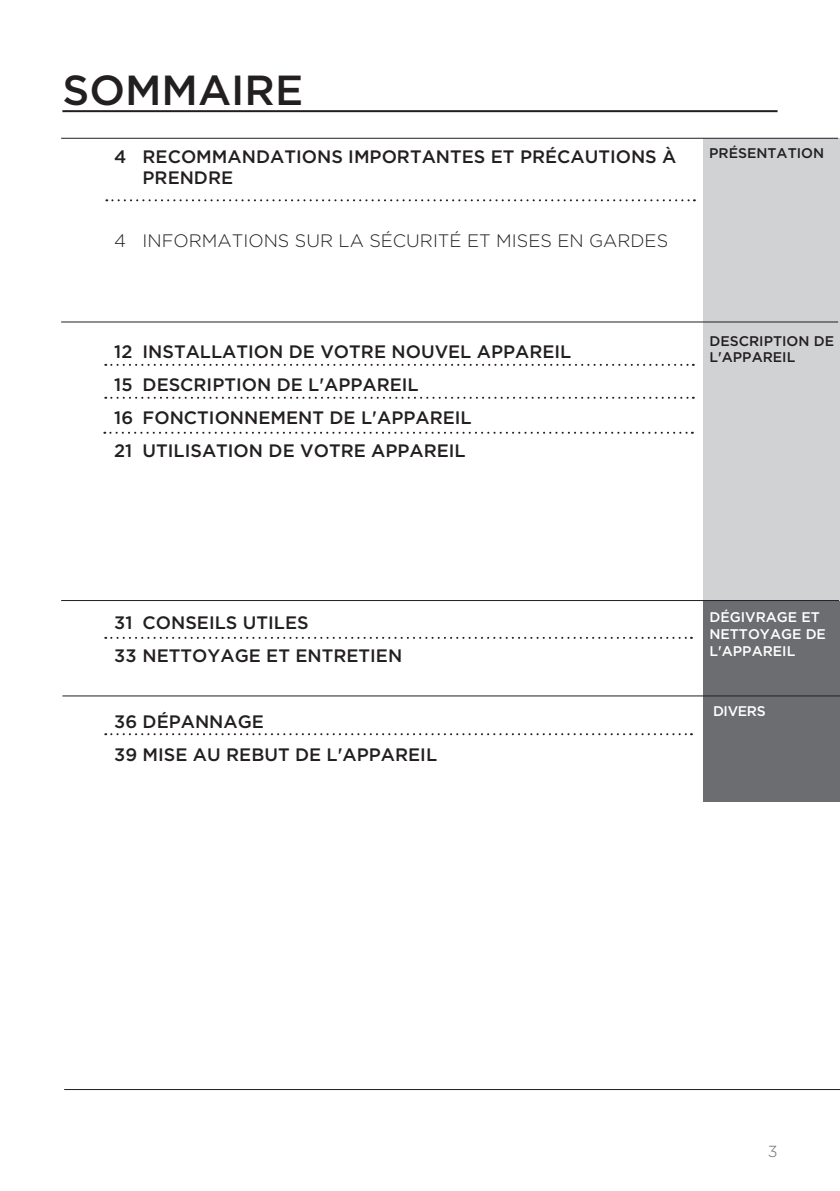
<style>
.page{position:relative;width:840px;height:1191px;background:#fff}
.page>*{position:absolute;margin:0;border:0;box-sizing:border-box;transform-origin:0 0}
.glavni_naslov_3stran{font:500 42px "Gotham";color:#231f20}
.t1{font:500 18px/21.6px "Gotham";color:#231f20}
.t2{font:300 18px "Gotham";color:#231f20}
.t3{font:300 16px "Gotham";color:#6c6d70}
.kazalo_ob_strani{font:500 14px "Gotham";color:#fff}
.kazalo_ob_strani-2{font:500 14px "Gotham";color:#231f20}
</style>
<div class="page">
<hr style="left:62px;top:110px;width:715px;height:2px;background:#231f20">
<div style="left:703px;top:695px;width:136px;height:106px;background:#6c6d70"></div>
<div style="left:703px;top:601px;width:136px;height:94px;background:#6c6d70"></div>
<div style="left:703px;top:322px;width:136px;height:279px;background:#d1d2d4"></div>
<div style="left:703px;top:138px;width:136px;height:184px;background:#d1d2d4"></div>
<hr style="left:61px;top:138px;width:776px;height:1px;background:#231f20">
<hr style="left:61px;top:322px;width:776px;height:1px;background:#231f20">
<hr style="left:61px;top:600px;width:777px;height:1px;background:#231f20">
<svg style="left:105px;top:637px;width:586px;height:2px"></svg>
<svg style="left:105px;top:397px;width:588px;height:2px"></svg>
<svg style="left:105px;top:364px;width:588px;height:2px"></svg>
<hr style="left:64px;top:1089px;width:775px;height:1px;background:#231f20">
<svg style="left:105px;top:733px;width:586px;height:2px"></svg>
<svg style="left:106px;top:199px;width:588px;height:2px"></svg>
<hr style="left:62px;top:695px;width:777px;height:1px;background:#231f20">
<svg style="left:104px;top:432px;width:588px;height:2px"></svg>
<p class="glavni_naslov_3stran" style="left:62px;top:62px;width:242px">SOMMAIRE</p>
<p class="t1" style="left:142px;top:145px;width:535px;text-indent:-28px">4 RECOMMANDATIONS IMPORTANTES ET PRÉCAUTIONS À<br>PRENDRE</p>
<p class="t2" style="left:114px;top:229px;width:555px">4 INFORMATIONS SUR LA SÉCURITÉ ET MISES EN GARDES</p>
<p class="kazalo_ob_strani-2" style="left:708px;top:143px;width:116px">PRÉSENTATION</p>
<p class="t1" style="left:114px;top:341px;width:458px">12 INSTALLATION DE VOTRE NOUVEL APPAREIL</p>
<p class="t1" style="left:114px;top:374px;width:306px">15 DESCRIPTION DE L'APPAREIL</p>
<p class="t1" style="left:114px;top:407px;width:359px">16 FONCTIONNEMENT DE L'APPAREIL</p>
<p class="t1" style="left:114px;top:440px;width:353px">21 UTILISATION DE VOTRE APPAREIL</p>
<p class="kazalo_ob_strani-2" style="left:709px;top:331px;width:126px">DESCRIPTION DE</p>
<p class="kazalo_ob_strani-2" style="left:709px;top:348px;width:87px">L'APPAREIL</p>
<p class="t1" style="left:114px;top:611px;width:196px">31 CONSEILS UTILES</p>
<p class="t1" style="left:114px;top:644px;width:289px">33 NETTOYAGE ET ENTRETIEN</p>
<p class="t1" style="left:114px;top:710px;width:151px">36 DÉPANNAGE</p>
<p class="t1" style="left:114px;top:743px;width:324px">39 MISE AU REBUT DE L'APPAREIL</p>
<p class="kazalo_ob_strani" style="left:709px;top:608px;width:112px">DÉGIVRAGE ET</p>
<p class="kazalo_ob_strani" style="left:709px;top:624px;width:118px">NETTOYAGE DE</p>
<p class="kazalo_ob_strani" style="left:709px;top:641px;width:87px">L'APPAREIL</p>
<p class="kazalo_ob_strani" style="left:712px;top:701px;width:54px">DIVERS</p>
<p class="t3" style="left:767px;top:1140px;width:11px">3</p>
</div>
